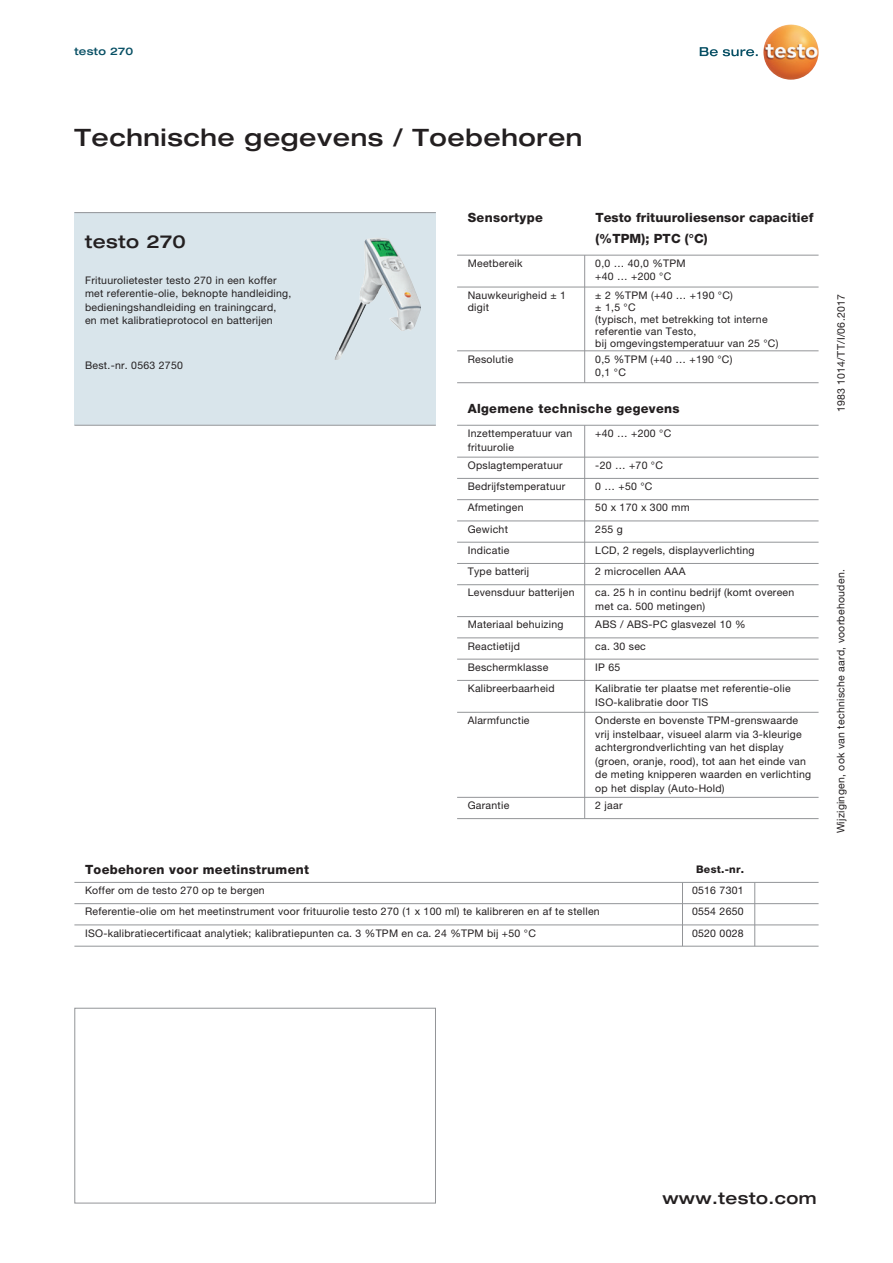
<style>
.page{position:relative;width:893px;height:1263px;background:#fff}
.page>*{position:absolute;margin:0;border:0;box-sizing:border-box;transform-origin:0 0}
.t1{font:500 expanded 24px "Helvetica Neue LTW1 G";letter-spacing:.025em;color:#231f20}
.t2{font:500 expanded 18px "Helvetica Neue LTW1 G";letter-spacing:.025em;color:#231f20}
.t3{font:500 expanded 16.5px "Helvetica Neue LTW1 G";letter-spacing:.025em;color:#231f20}
.t4{font:800 12.75px/21px "Helvetica Neue LTW1 G";letter-spacing:.025em;color:#231f20}
.t5{font:10.5px/13.5px "Helvetica Neue LTW1 G";letter-spacing:.025em;color:#231f20}
.t6{font:800 10.5px "Helvetica Neue LTW1 G";letter-spacing:.025em;color:#231f20}
.t7{font:500 expanded 10.5px "Helvetica Neue LTW1 G";letter-spacing:.025em;color:#074f64}
</style>
<div class="page">
<div style="left:74px;top:213px;width:362px;height:212px;background:#d9e5eb"></div>
<hr style="left:74px;top:212px;width:362px;height:1px;background:#939598">
<hr style="left:74px;top:425px;width:362px;height:1px;background:#939598">
<img style="left:334px;top:238px;width:87px;height:122px">
<svg style="left:700px;top:47px;width:58px;height:9px"></svg>
<img style="left:763px;top:24px;width:56px;height:56px;border-radius:28px">
<div style="left:74px;top:1008px;width:362px;height:195px;background:#fff;border:1px solid #939598"></div>
<hr style="left:457px;top:425px;width:362px;height:1px;background:#939598">
<hr style="left:457px;top:478px;width:362px;height:1px;background:#939598">
<hr style="left:457px;top:499px;width:362px;height:1px;background:#939598">
<hr style="left:457px;top:520px;width:362px;height:1px;background:#939598">
<hr style="left:457px;top:542px;width:362px;height:1px;background:#939598">
<hr style="left:457px;top:563px;width:362px;height:1px;background:#939598">
<hr style="left:457px;top:584px;width:362px;height:1px;background:#939598">
<hr style="left:457px;top:457px;width:362px;height:1px;background:#939598">
<hr style="left:457px;top:616px;width:362px;height:1px;background:#939598">
<hr style="left:457px;top:637px;width:362px;height:1px;background:#939598">
<hr style="left:457px;top:659px;width:362px;height:1px;background:#939598">
<hr style="left:457px;top:680px;width:362px;height:1px;background:#939598">
<hr style="left:457px;top:712px;width:362px;height:1px;background:#939598">
<hr style="left:457px;top:797px;width:362px;height:1px;background:#939598">
<hr style="left:457px;top:818px;width:362px;height:1px;background:#939598">
<hr style="left:584px;top:425px;width:1px;height:394px;background:#939598">
<hr style="left:74px;top:882px;width:745px;height:1px;background:#939598">
<hr style="left:74px;top:924px;width:745px;height:1px;background:#939598">
<hr style="left:74px;top:946px;width:745px;height:1px;background:#939598">
<hr style="left:74px;top:903px;width:745px;height:1px;background:#939598">
<svg style="left:682px;top:883px;width:1px;height:63px"></svg>
<svg style="left:754px;top:883px;width:1px;height:63px"></svg>
<hr style="left:457px;top:255px;width:362px;height:1px;background:#939598">
<hr style="left:584px;top:255px;width:1px;height:128px;background:#939598">
<hr style="left:457px;top:287px;width:362px;height:1px;background:#939598">
<hr style="left:457px;top:350px;width:362px;height:1px;background:#939598">
<hr style="left:457px;top:382px;width:362px;height:1px;background:#939598">
<p class="t7" style="left:74px;top:44px;width:60px">testo 270</p>
<h1 class="t1" style="left:74px;top:122px;width:509px">Technische gegevens / Toebehoren</h1>
<h2 class="t2" style="left:85px;top:230px;width:102px">testo 270</h2>
<p class="t5" style="left:85px;top:273px;width:208px">Frituurolietester testo 270 in een koffer met referentie-olie, beknopte handleiding, bedieningshandleiding en trainingcard,<br>en met kalibratieprotocol en batterijen</p>
<p class="t5" style="left:85px;top:358px;width:99px">Best.-nr. 0563 2750</p>
<p class="t4" style="left:468px;top:207px;width:77px">Sensortype</p>
<p class="t4" style="left:595px;top:207px;width:220px">Testo frituuroliesensor capacitief (%TPM); PTC (°C)</p>
<p class="t5" style="left:468px;top:256px;width:56px">Meetbereik</p>
<p class="t5" style="left:468px;top:289px;width:100px;line-height:12px">Nauwkeurigheid ± 1 digit</p>
<p class="t5" style="left:595px;top:256px;width:92px">0,0 … 40,0 %TPM +40 … +200 °C</p>
<p class="t5" style="left:595px;top:289px;width:185px;line-height:12px">± 2 %TPM (+40 … +190 °C)<br>± 1,5 °C<br>(typisch, met betrekking tot interne referentie van Testo,<br>bij omgevingstemperatuur van 25 °C)</p>
<p class="t5" style="left:595px;top:352px;width:139px">0,5 %TPM (+40 … +190 °C)<br>0,1 °C</p>
<p class="t5" style="left:468px;top:352px;width:47px">Resolutie</p>
<p class="t4" style="left:468px;top:398px;width:213px">Algemene technische gegevens</p>
<p class="t5" style="left:468px;top:426px;width:106px">Inzettemperatuur van frituurolie</p>
<p class="t5" style="left:595px;top:426px;width:77px">+40 … +200 °C</p>
<p class="t5" style="left:468px;top:480px;width:99px">Bedrijfstemperatuur</p>
<p class="t5" style="left:595px;top:480px;width:59px">0 … +50 °C</p>
<p class="t5" style="left:468px;top:501px;width:57px">Afmetingen</p>
<p class="t5" style="left:595px;top:501px;width:96px">50 x 170 x 300 mm</p>
<p class="t5" style="left:468px;top:522px;width:42px">Gewicht</p>
<p class="t5" style="left:595px;top:522px;width:29px">255 g</p>
<p class="t5" style="left:468px;top:543px;width:43px">Indicatie</p>
<p class="t5" style="left:595px;top:543px;width:161px">LCD, 2 regels, displayverlichting</p>
<p class="t5" style="left:468px;top:565px;width:63px">Type batterij</p>
<p class="t5" style="left:595px;top:565px;width:92px">2 microcellen AAA</p>
<p class="t5" style="left:468px;top:586px;width:108px">Levensduur batterijen</p>
<p class="t5" style="left:595px;top:586px;width:200px">ca. 25 h in continu bedrijf (komt overeen met ca. 500 metingen)</p>
<p class="t5" style="left:468px;top:618px;width:97px">Materiaal behuizing</p>
<p class="t5" style="left:595px;top:618px;width:152px">ABS / ABS-PC glasvezel 10 %</p>
<p class="t5" style="left:468px;top:639px;width:54px">Reactietijd</p>
<p class="t5" style="left:595px;top:639px;width:52px">ca. 30 sec</p>
<p class="t5" style="left:468px;top:660px;width:82px">Beschermklasse</p>
<p class="t5" style="left:595px;top:660px;width:27px">IP 65</p>
<p class="t5" style="left:468px;top:682px;width:89px">Kalibreerbaarheid</p>
<p class="t5" style="left:595px;top:682px;width:197px">Kalibratie ter plaatse met referentie-olie<br>ISO-kalibratie door TIS</p>
<p class="t5" style="left:468px;top:713px;width:63px">Alarmfunctie</p>
<p class="t5" style="left:595px;top:713px;width:217px">Onderste en bovenste TPM-grenswaarde vrij instelbaar, visueel alarm via 3-kleurige achtergrondverlichting van het display (groen, oranje, rood), tot aan het einde van de meting knipperen waarden en verlichting op het display (Auto-Hold)</p>
<p class="t5" style="left:468px;top:798px;width:43px">Garantie</p>
<p class="t5" style="left:595px;top:798px;width:29px">2 jaar</p>
<p class="t5" style="left:468px;top:458px;width:97px">Opslagtemperatuur</p>
<p class="t5" style="left:595px;top:458px;width:69px">-20 … +70 °C</p>
<p class="t4" style="left:85px;top:859px;width:226px">Toebehoren voor meetinstrument</p>
<p class="t6" style="left:696px;top:863px;width:50px">Best.-nr.</p>
<p class="t5" style="left:85px;top:883px;width:181px">Koffer om de testo 270 op te bergen</p>
<p class="t5" style="left:692px;top:880px;width:53px;line-height:21.3px;text-align:justify">0516 7301<br>0554 2650<br>0520 0028</p>
<p class="t5" style="left:85px;top:901px;width:516px;line-height:21.3px">Referentie-olie om het meetinstrument voor frituurolie testo 270 (1 x 100 ml) te kalibreren en af te stellen<br>ISO-kalibratiecertificaat analytiek; kalibratiepunten ca. 3 %TPM en ca. 24 %TPM bij +50 °C</p>
<p class="t5" style="left:834px;top:412px;width:120px;rotate:-90deg">1983 1014/TT/I/06.2017</p>
<p class="t5" style="left:834px;top:833px;width:266px;rotate:-90deg">Wijzigingen, ook van technische aard, voorbehouden.</p>
<h3 class="t3" style="left:662px;top:1187px;width:156px">www.testo.com</h3>
</div>
